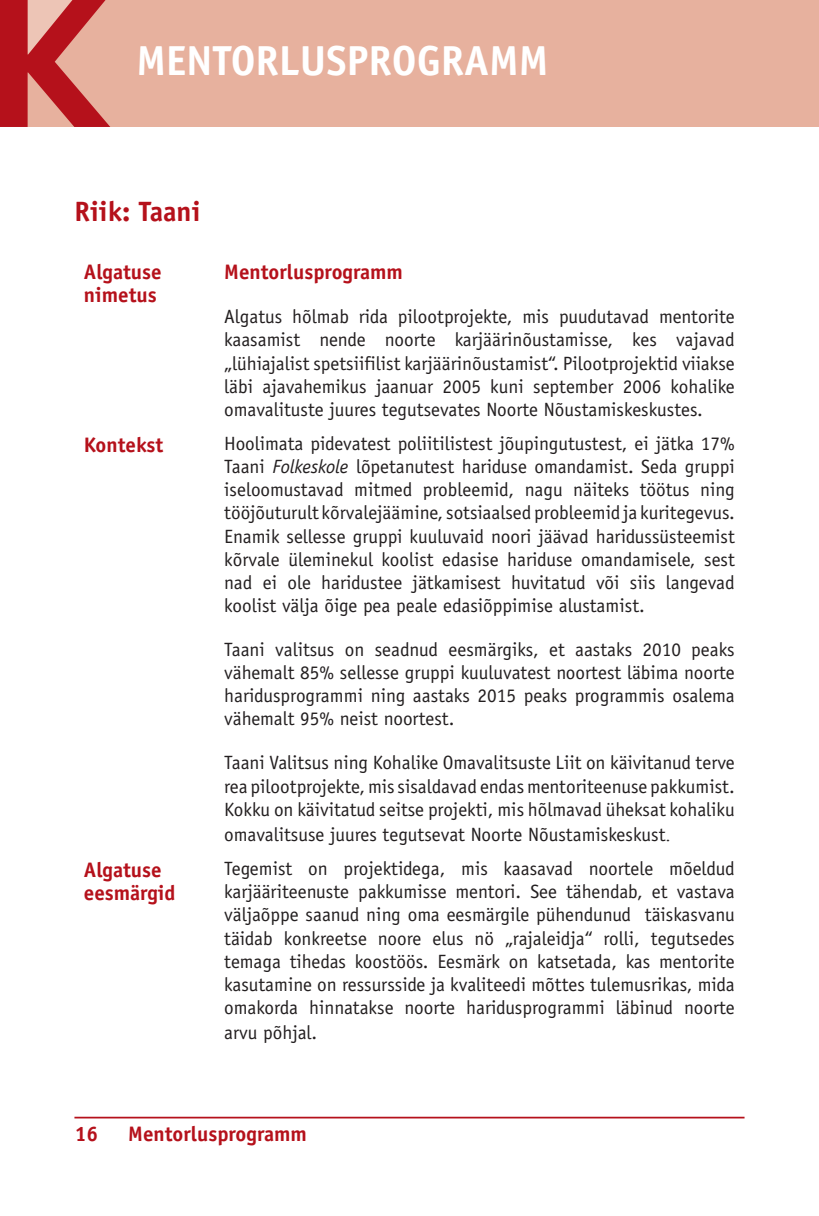
<style>
.page{position:relative;width:819px;height:1216px;background:#fff}
.page>*{position:absolute;margin:0;border:0;box-sizing:border-box;transform-origin:0 0}
.t1{font:700 42px "Officina Sans";color:#fff}
.t2{font:700 28px "Officina Sans";color:#b5111b}
.t3{font:700 21px/23.1px "Officina Sans";color:#b5111b}
.t4{font:19.25px/23.1px "Officina Sans";color:#231f20;text-align:justify}
.s1{font-style:italic}
.s2{font-family:"Times New Roman";font-size:21px}
</style>
<div class="page">
<hr style="left:74px;top:1116px;width:670px;height:2px;background:#b5111b">
<div style="left:0;top:0;width:819px;height:127px;background:#e7b19e"></div>
<svg style="left:0;top:0;width:110px;height:127px"></svg>
<h1 class="t1" style="left:136px;top:35px;width:331px">Mentorlusprogramm</h1>
<h2 class="t2" style="left:74px;top:193px;width:127px">Riik: Taani</h2>
<p class="t3" style="left:84px;top:260px;width:79px">Algatuse nimetus</p>
<p class="t3" style="left:224px;top:260px;width:180px">Mentorlusprogramm</p>
<p class="t4" style="left:224px;top:305px;width:512px">Algatus hõlmab rida pilootprojekte, mis puudutavad mentorite kaasamist nende noorte karjäärinõustamisse, kes vajavad „lühiajalist spetsiifilist karjäärinõustamist“. Pilootprojektid viiakse läbi ajavahemikus jaanuar 2005 kuni september 2006 kohalike omavalituste juures tegutsevates Noorte Nõustamiskeskustes.</p>
<p class="t3" style="left:84px;top:433px;width:81px">Kontekst</p>
<p class="t4" style="left:224px;top:432px;width:512px">Hoolimata pidevatest poliitilistest jõupingutustest, ei jätka 17% Taani <span class="s1">Folkeskole</span> lõpetanutest hariduse omandamist. Seda gruppi iseloomustavad mitmed probleemid, nagu näiteks töötus ning tööjõuturult kõrvalejäämine, sotsiaalsed probleemid ja kuritegevus.<br>Enamik sellesse gruppi kuuluvaid noori jäävad haridussüsteemist kõrvale üleminekul koolist edasise hariduse omandamisele, sest nad ei ole haridustee jätkamisest huvitatud või siis langevad koolist välja õige pea peale edasiõppimise alustamist.</p>
<p class="t4" style="left:224px;top:638px;width:512px">Taani valitsus on seadnud eesmärgiks, et aastaks 2010 peaks vähemalt 85% sellesse gruppi kuuluvatest noortest läbima noorte haridusprogrammi ning aastaks 2015 peaks programmis osalema vähemalt 95% neist noortest.</p>
<p class="t4" style="left:224px;top:751px;width:512px">Taani Valitsus ning Kohalike Omavalitsuste Liit on käivitanud terve rea pilootprojekte, mis sisaldavad endas mentoriteenuse pakkumist.<br>Kokku on käivitatud seitse projekti, mis hõlmavad üheksat kohaliku</p>
<p class="t4" style="left:224px;top:822px;width:448px">omavalitsuse juures tegutsevat Noorte Nõustamiskeskust<span class="s2">.</span></p>
<p class="t3" style="left:84px;top:858px;width:93px">Algatuse eesmärgid</p>
<p class="t4" style="left:224px;top:857px;width:512px">Tegemist on projektidega, mis kaasavad noortele mõeldud karjääriteenuste pakkumisse mentori. See tähendab, et vastava väljaõppe saanud ning oma eesmärgile pühendunud täiskasvanu täidab konkreetse noore elus nö „rajaleidja“ rolli, tegutsedes temaga tihedas koostöös. Eesmärk on katsetada, kas mentorite kasutamine on ressursside ja kvaliteedi mõttes tulemusrikas, mida omakorda hinnatakse noorte haridusprogrammi läbinud noorte</p>
<p class="t4" style="left:224px;top:1021px;width:95px">arvu põhjal.</p>
<p class="t3" style="left:75px;top:1121px;width:25px">16</p>
<p class="t3" style="left:128px;top:1121px;width:180px">Mentorlusprogramm</p>
</div>
